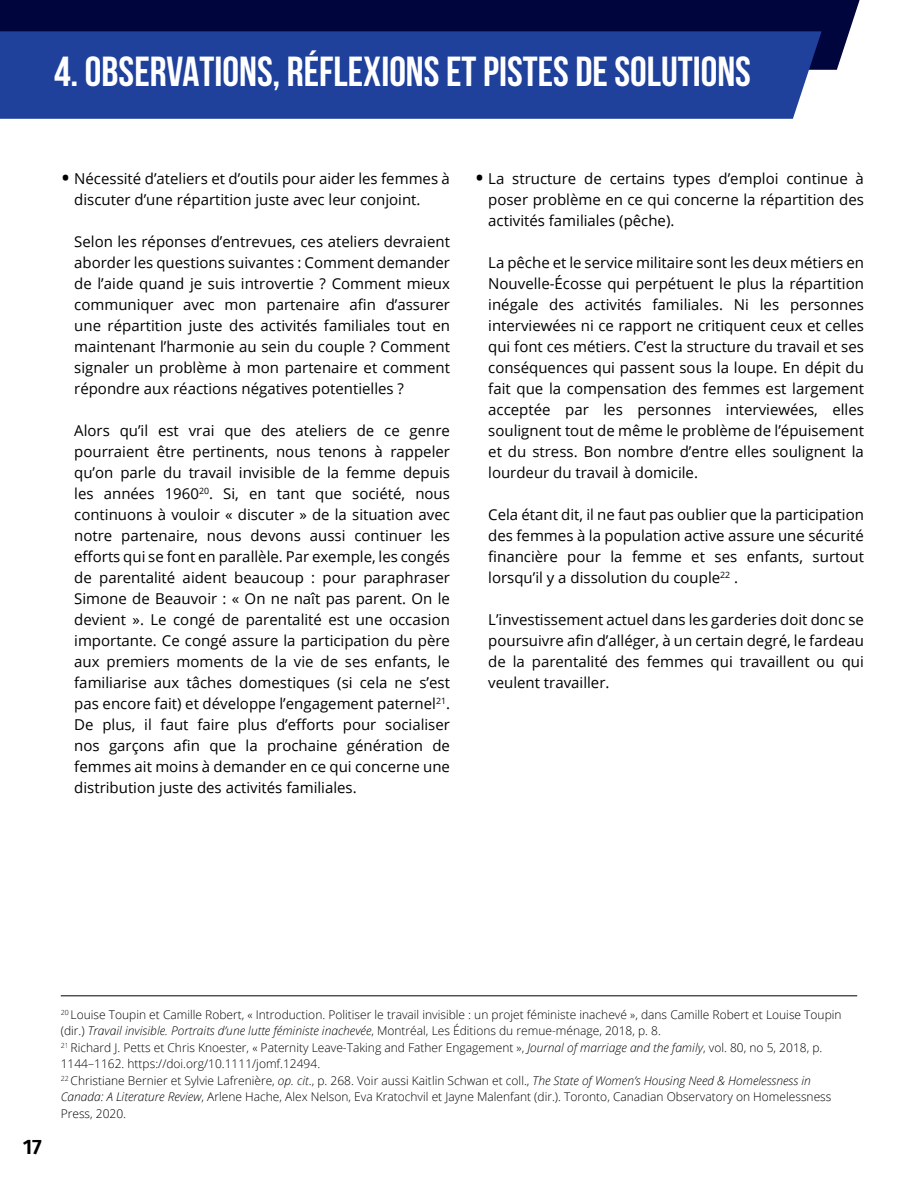
<style>
.page{position:relative;width:918px;height:1188px;background:#fff}
.page>*{position:absolute;margin:0;border:0;box-sizing:border-box;transform-origin:0 0}
.t1{font:700 42px "Bebas Neue";color:#fff}
.t2{font:600 21px "Fira Sans";color:#000}
.t3{font:15px/21px "Open Sans";color:#000;text-align:justify}
.t4{font:300 12px/16.5px "Open Sans";color:#000}
.s1{font-size:25.5px}
.s2{font-style:italic}
</style>
<div class="page">
<div style="left:0;top:0;width:860px;height:70px;background:#00053e"></div>
<div style="left:0;top:31px;width:822px;height:88px;background:#20419b"></div>
<hr style="left:61px;top:996px;width:796px;height:1px;background:#000">
<h1 class="t1" style="left:54px;top:48px;width:699px">4. OBSERVATIONS, RÉFLEXIONS ET PISTES DE SOLUTIONS</h1>
<p class="t3" style="left:74px;top:167px;width:377px;text-indent:-14px"><span class="s1">•</span> Nécessité d’ateliers et d’outils pour aider les femmes à discuter d’une répartition juste avec leur conjoint.</p>
<p class="t3" style="left:74px;top:230px;width:377px">Selon les réponses d’entrevues, ces ateliers devraient aborder les questions suivantes : Comment demander de l’aide quand je suis introvertie ? Comment mieux communiquer avec mon partenaire afin d’assurer une répartition juste des activités familiales tout en maintenant l’harmonie au sein du couple ? Comment signaler un problème à mon partenaire et comment répondre aux réactions négatives potentielles ?</p>
<p class="t3" style="left:74px;top:419px;width:377px">Alors qu’il est vrai que des ateliers de ce genre pourraient être pertinents, nous tenons à rappeler qu’on parle du travail invisible de la femme depuis les années 1960<sup>20</sup>. Si, en tant que société, nous continuons à vouloir « discuter » de la situation avec notre partenaire, nous devons aussi continuer les efforts qui se font en parallèle. Par exemple, les congés de parentalité aident beaucoup : pour paraphraser Simone de Beauvoir : « On ne naît pas parent. On le devient ». Le congé de parentalité est une occasion importante. Ce congé assure la participation du père aux premiers moments de la vie de ses enfants, le familiarise aux tâches domestiques (si cela ne s’est pas encore fait) et développe l’engagement paternel<sup>21</sup>.<br>De plus, il faut faire plus d’efforts pour socialiser nos garçons afin que la prochaine génération de femmes ait moins à demander en ce qui concerne une distribution juste des activités familiales.</p>
<p class="t3" style="left:488px;top:167px;width:377px;text-indent:-14px"><span class="s1">•</span> La structure de certains types d’emploi continue à poser problème en ce qui concerne la répartition des activités familiales (pêche).</p>
<p class="t3" style="left:488px;top:251px;width:377px">La pêche et le service militaire sont les deux métiers en Nouvelle-Écosse qui perpétuent le plus la répartition inégale des activités familiales. Ni les personnes interviewées ni ce rapport ne critiquent ceux et celles qui font ces métiers. C’est la structure du travail et ses conséquences qui passent sous la loupe. En dépit du fait que la compensation des femmes est largement acceptée par les personnes interviewées, elles soulignent tout de même le problème de l’épuisement et du stress. Bon nombre d’entre elles soulignent la lourdeur du travail à domicile.</p>
<p class="t3" style="left:488px;top:503px;width:377px">Cela étant dit, il ne faut pas oublier que la participation des femmes à la population active assure une sécurité financière pour la femme et ses enfants, surtout lorsqu’il y a dissolution du couple<sup>22</sup> .</p>
<p class="t3" style="left:488px;top:608px;width:377px">L’investissement actuel dans les garderies doit donc se poursuivre afin d’alléger, à un certain degré, le fardeau de la parentalité des femmes qui travaillent ou qui veulent travailler.</p>
<h2 class="t2" style="left:23px;top:1129px;width:21px">17</h2>
<p class="t4" style="left:61px;top:1006px;width:782px"><sup>20</sup> Louise Toupin et Camille Robert, « Introduction. Politiser le travail invisible : un projet féministe inachevé », dans Camille Robert et Louise Toupin (dir.) <span class="s2">Travail invisible. Portraits d’une lutte féministe inachevée</span>, Montréal, Les Éditions du remue-ménage, 2018, p. 8.<br><sup>21</sup> Richard J. Petts et Chris Knoester, « Paternity Leave-Taking and Father Engagement », <span class="s2">Journal of marriage and the family</span>, vol. 80, no 5, 2018, p.<br>1144–1162. https://doi.org/10.1111/jomf.12494.<br><sup>22</sup> Christiane Bernier et Sylvie Lafrenière, <span class="s2">op. cit</span>., p. 268. Voir aussi Kaitlin Schwan et coll., <span class="s2">The State of Women’s Housing Need &amp; Homelessness in Canada: A Literature Review</span>, Arlene Hache, Alex Nelson, Eva Kratochvil et Jayne Malenfant (dir.). Toronto, Canadian Observatory on Homelessness Press, 2020.</p>
</div>
